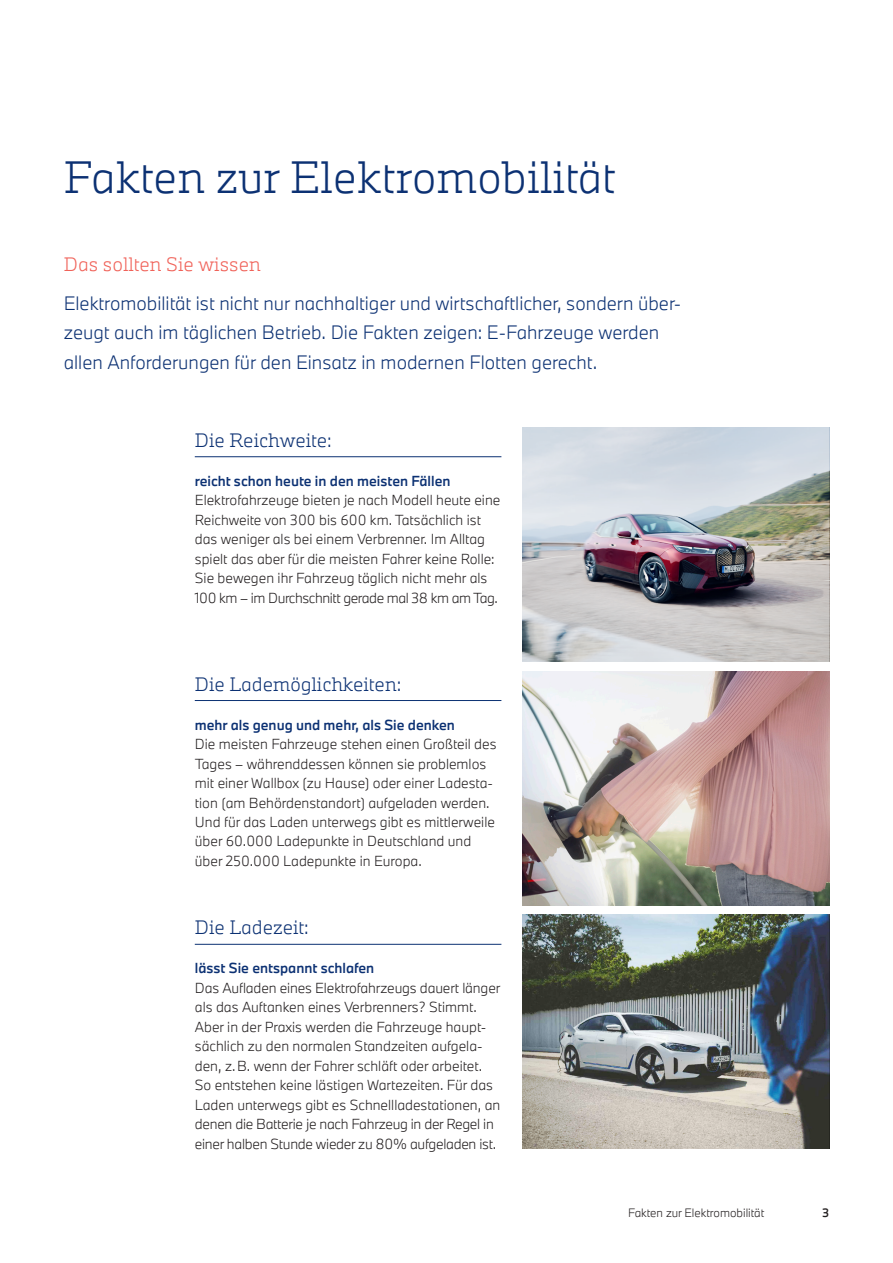
<style>
.page{position:relative;width:893px;height:1263px;background:#fff}
.page>*{position:absolute;margin:0;border:0;box-sizing:border-box;transform-origin:0 0}
.t1{font:300 42px "Alphabet Slab Pro";color:#0c3173}
.t2{font:300 18px/29.2px "Alphabet Sans Pro";color:#0c3173}
.t3{font:300 18px "Alphabet Slab Pro";color:#0c3173}
.t4{font:300 18px "Alphabet Slab Pro";color:#f06259}
.t5{font:300 13.5px/19.5px "Alphabet Sans Pro";color:#231f20}
.t6{font:500 13.5px "Alphabet Sans Pro";color:#0c3173}
.t7{font:300 11.25px "Alphabet Sans Pro";color:#231f20}
.t8{font:500 11.25px "Alphabet Sans Pro";color:#231f20}
</style>
<div class="page">
<hr style="left:195px;top:456px;width:306px;height:1px;background:#0c3173">
<hr style="left:195px;top:700px;width:306px;height:1px;background:#0c3173">
<hr style="left:195px;top:944px;width:306px;height:1px;background:#0c3173">
<img style="left:523px;top:671px;width:306px;height:234px">
<img style="left:523px;top:427px;width:306px;height:234px">
<img style="left:523px;top:915px;width:306px;height:234px">
<h1 class="t1" style="left:64px;top:149px;width:553px">Fakten zur Elektromobilität</h1>
<h2 class="t4" style="left:64px;top:252px;width:199px">Das sollten Sie wissen</h2>
<h2 class="t2" style="left:64px;top:289px;width:619px">Elektromobilität ist nicht nur nachhaltiger und wirtschaftlicher, sondern über&shy;zeugt auch im täglichen Betrieb. Die Fakten zeigen: E-Fahrzeuge werden allen Anforderungen für den Einsatz in modernen Flotten gerecht.</h2>
<h2 class="t3" style="left:195px;top:428px;width:138px">Die Reichweite:</h2>
<p class="t6" style="left:195px;top:471px;width:257px">reicht schon heute in den meisten Fällen</p>
<p class="t5" style="left:195px;top:490px;width:307px">Elektrofahrzeuge bieten je nach Modell heute eine Reichweite von 300 bis 600 km. Tatsächlich ist das weniger als bei einem Verbrenner. Im Alltag spielt das aber für die meisten Fahrer keine Rolle:<br>Sie bewegen ihr Fahrzeug täglich nicht mehr als 100 km – im Durchschnitt gerade mal 38 km am Tag.</p>
<h2 class="t3" style="left:195px;top:671px;width:208px">Die Lademöglichkeiten:</h2>
<p class="t6" style="left:195px;top:715px;width:262px">mehr als genug und mehr, als Sie denken</p>
<p class="t5" style="left:195px;top:734px;width:303px">Die meisten Fahrzeuge stehen einen Großteil des Tages – währenddessen können sie problemlos mit einer Wallbox (zu Hause) oder einer Ladesta&shy;tion (am Behördenstandort) aufgeladen werden.<br>Und für das Laden unterwegs gibt es mittlerweile über 60.000 Ladepunkte in Deutschland und über 250.000 Ladepunkte in Europa.</p>
<h2 class="t3" style="left:195px;top:915px;width:115px">Die Ladezeit:</h2>
<p class="t6" style="left:195px;top:959px;width:181px">lässt Sie entspannt schlafen</p>
<p class="t5" style="left:195px;top:978px;width:307px">Das Aufladen eines Elektrofahrzeugs dauert länger als das Auftanken eines Verbrenners? Stimmt.<br>Aber in der Praxis werden die Fahrzeuge haupt&shy;sächlich zu den normalen Standzeiten aufgela&shy;den, z.B. wenn der Fahrer schläft oder arbeitet.<br>So entstehen keine lästigen Wartezeiten. Für das Laden unterwegs gibt es Schnellladestationen, an denen die Batterie je nach Fahrzeug in der Regel in einer halben Stunde wieder zu 80% aufgeladen ist.</p>
<p class="t7" style="left:628px;top:1205px;width:138px">Fakten zur Elektromobilität</p>
<p class="t8" style="left:822px;top:1205px;width:8px">3</p>
</div>
